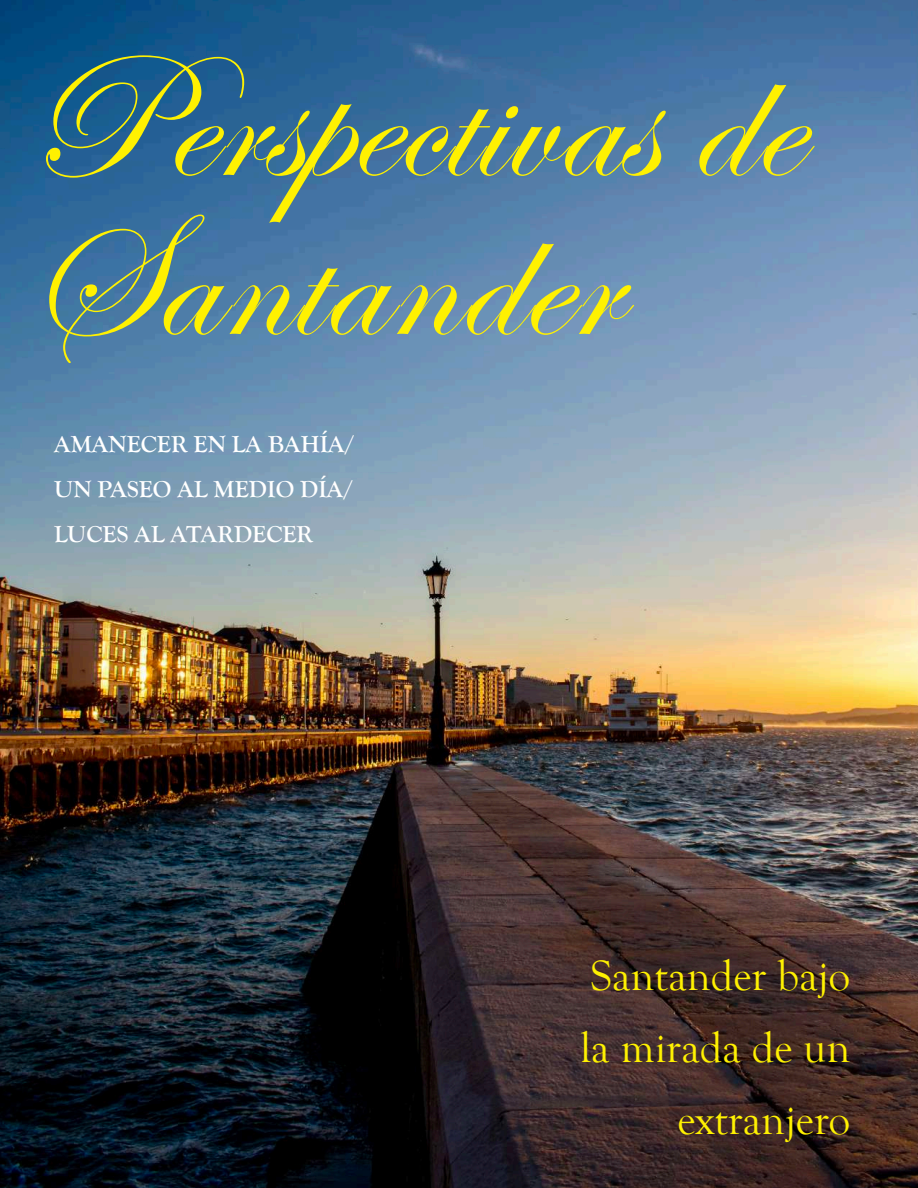
<style>
.page{position:relative;width:918px;height:1188px;background:#fff}
.page>*{position:absolute;margin:0;border:0;box-sizing:border-box;transform-origin:0 0}
.t1{font:180px/159px "Edwardian Script ITC";letter-spacing:.01em;color:#fff101}
.t2{font:43.5px/72px "Goudy Old Style T";color:#fff101;text-align:right}
.t3{font:700 24px/45px "Goudy Old Style T";color:#fff;text-align:justify}
</style>
<div class="page">
<img style="left:0;top:0;width:918px;height:1188px">
<h1 class="t1" style="left:26px;top:47px;width:774px">Perspectivas de<br>Santander</h1>
<p class="t3" style="left:54px;top:422px;width:302px">AMANECER EN LA BAHÍA/ UN PASEO AL MEDIO DÍA/ LUCES AL ATARDECER</p>
<h2 class="t2" style="left:580px;top:941px;width:272px">Santander bajo la mirada de un extranjero</h2>
</div>
